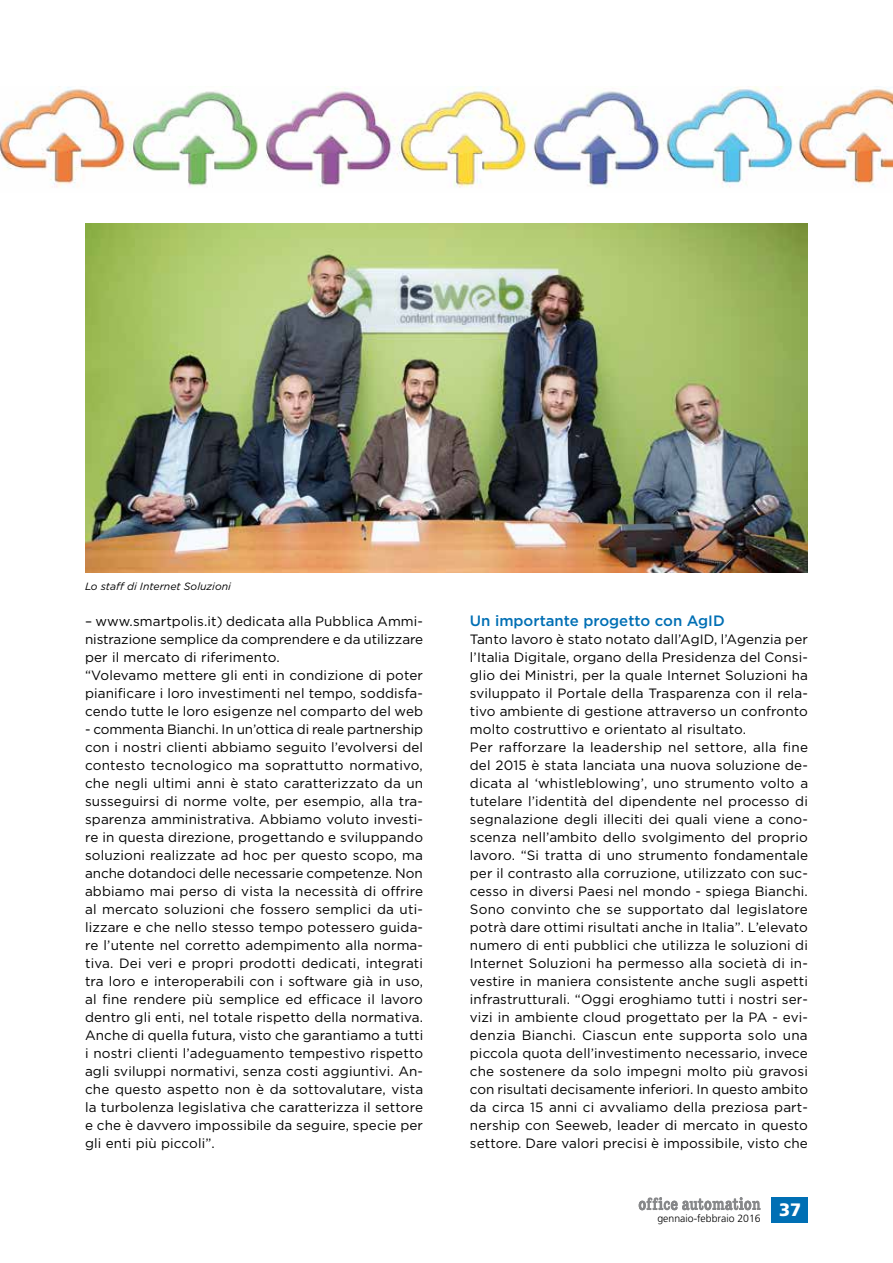
<style>
.page{position:relative;width:893px;height:1263px;background:#fff}
.page>*{position:absolute;margin:0;border:0;box-sizing:border-box;transform-origin:0 0}
.t1{font:900 18px "Frutiger";color:#fff}
.t2{font:500 15px "Gotham";color:#006fb4}
.t3{font:13.5px/18px "Gotham";letter-spacing:.01em;color:#000}
.t4{font:italic 10.5px "Gotham";color:#000}
.t5{font:300 10.5px "Frutiger";color:#000}
</style>
<div class="page">
<div style="left:771px;top:1197px;width:37px;height:25px;background:#006fb4"></div>
<svg style="left:639px;top:1197px;width:122px;height:13px"></svg>
<img style="left:85px;top:223px;width:723px;height:350px">
<img style="left:0;top:86px;width:663px;height:102px">
<img style="left:663px;top:86px;width:230px;height:102px">
<p class="t4" style="left:85px;top:580px;width:147px">Lo staff di Internet Soluzioni</p>
<p class="t3" style="left:85px;top:612px;width:340px">– www.smartpolis.it) dedicata alla Pubblica Ammi&shy;nistrazione semplice da comprendere e da utilizzare per il mercato di riferimento.<br>“Volevamo mettere gli enti in condizione di poter pianificare i loro investimenti nel tempo, soddisfa&shy;cendo tutte le loro esigenze nel comparto del web</p>
<p class="t3" style="left:85px;top:720px;width:340px;text-align:justify">- commenta Bianchi. In un’ottica di reale partnership con i nostri clienti abbiamo seguito l’evolversi del contesto tecnologico ma soprattutto normativo, che negli ultimi anni è stato caratterizzato da un susseguirsi di norme volte, per esempio, alla tra&shy;sparenza amministrativa. Abbiamo voluto investi&shy;re in questa direzione, progettando e sviluppando soluzioni realizzate ad hoc per questo scopo, ma anche dotandoci delle necessarie competenze. Non abbiamo mai perso di vista la necessità di offrire al mercato soluzioni che fossero semplici da uti&shy;lizzare e che nello stesso tempo potessero guida&shy;re l’utente nel corretto adempimento alla norma&shy;tiva. Dei veri e propri prodotti dedicati, integrati tra loro e interoperabili con i software già in uso, al fine rendere più semplice ed efficace il lavoro dentro gli enti, nel totale rispetto della normativa.<br>Anche di quella futura, visto che garantiamo a tutti i nostri clienti l’adeguamento tempestivo rispetto agli sviluppi normativi, senza costi aggiuntivi. An&shy;che questo aspetto non è da sottovalutare, vista la turbolenza legislativa che caratterizza il settore e che è davvero impossibile da seguire, specie per gli enti più piccoli”.</p>
<p class="t2" style="left:470px;top:611px;width:256px">Un importante progetto con AgID</p>
<p class="t3" style="left:470px;top:630px;width:340px">Tanto lavoro è stato notato dall’AgID, l’Agenzia per l’Italia Digitale, organo della Presidenza del Consi&shy;glio dei Ministri, per la quale Internet Soluzioni ha sviluppato il Portale della Trasparenza con il rela&shy;tivo ambiente di gestione attraverso un confronto molto costruttivo e orientato al risultato.<br>Per rafforzare la leadership nel settore, alla fine del 2015 è stata lanciata una nuova soluzione de&shy;dicata al ‘whistleblowing’, uno strumento volto a tutelare l’identità del dipendente nel processo di segnalazione degli illeciti dei quali viene a cono&shy;scenza nell’ambito dello svolgimento del proprio lavoro. “Si tratta di uno strumento fondamentale per il contrasto alla corruzione, utilizzato con suc&shy;cesso in diversi Paesi nel mondo - spiega Bianchi.<br>Sono convinto che se supportato dal legislatore potrà dare ottimi risultati anche in Italia”. L’elevato numero di enti pubblici che utilizza le soluzioni di Internet Soluzioni ha permesso alla società di in&shy;vestire in maniera consistente anche sugli aspetti infrastrutturali. “Oggi eroghiamo tutti i nostri ser&shy;vizi in ambiente cloud progettato per la PA - evi&shy;denzia Bianchi. Ciascun ente supporta solo una piccola quota dell’investimento necessario, invece che sostenere da solo impegni molto più gravosi con risultati decisamente inferiori. In questo ambito da circa 15 anni ci avvaliamo della preziosa part&shy;nership con Seeweb, leader di mercato in questo settore. Dare valori precisi è impossibile, visto che</p>
<p class="t5" style="left:657px;top:1213px;width:105px">gennaio-febbraio 2016</p>
<h1 class="t1" style="left:779px;top:1198px;width:24px">37</h1>
</div>
